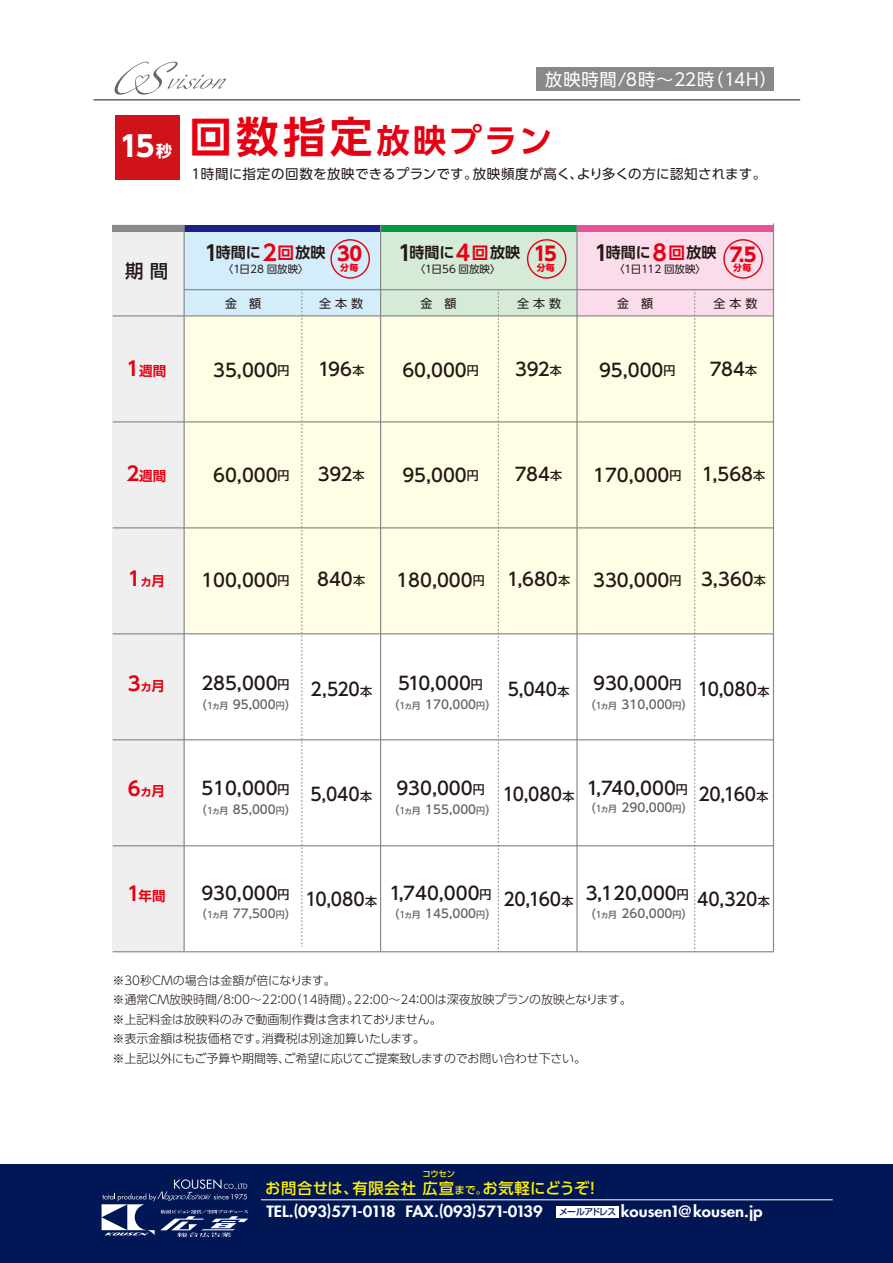
<style>
.page{position:relative;width:893px;height:1263px;background:#fff}
.page>*{position:absolute;margin:0;border:0;box-sizing:border-box;transform-origin:0 0}
.t1{font:700 33px "UD Shin Go Pro De";letter-spacing:.085em;color:#e60012}
.t2{font:700 28.35px "UD Shin Go Pro";color:#fff}
.t3{font:700 19.2px "UD Shin Go Pro";color:#e60012}
.t4{font:500 18.45px "UD Shin Go Pro";color:#221815}
.t5{font:500 18px "UD Shin Go Pro";color:#221815}
.t6{font:500 18px "UD Shin Go Pro";color:#221815;scale:.95 1}
.t7{font:17.25px "UD Shin Go NT Pro";letter-spacing:.05em;color:#fff}
.t8{font:500 15.3px "UD Shin Go Pro";letter-spacing:.045em;color:#fff100}
.t9{font:800 15.15px "Futura";color:#fff;scale:1.1 1}
.t10{font:700 15px "UD Shin Go Pro De";color:#221815}
.t11{font:13.5px "UD Shin Go Pro";letter-spacing:.025em;color:#221815}
.t12{font:700 13.5px "UD Shin Go Pro De";letter-spacing:-.055em;color:#e60012}
.t13{font:300 12px/19.5px "UD Shin Go Pro";color:#221815}
.t14{font:500 12px "UD Shin Go Pro";color:#656464}
.t15{font:12px "UD Shin Go Pro";color:#221815}
.t16{font:10.5px "UD Shin Go Pro";color:#221815}
.t17{font:700 8.85px "UD Shin Go Pro";color:#e60012}
.t18{font:500 8.25px "UD Shin Go Pro";color:#fff100}
.s1{font-size:15.9px}
.s2{font-size:42.6px}
.s3{font-size:21px}
.s4{font-size:21.9px;color:#e60012}
.s5{font-size:16.8px;color:#e60012}
.s6{font-size:19.5px}
.s7{font-size:12px}
.s8{font-size:9px}
.s9{font-size:10.5px}
.s10{font-family:"Shin Go Pro";font-weight:400;font-size:9.6px}
.s11{font-family:"Shin Go Pro";font-weight:500;font-size:8.7px;color:#001655}
</style>
<div class="page">
<div style="left:113px;top:316px;width:661px;height:318px;background:#fffde4"></div>
<div style="left:381px;top:231px;width:196px;height:85px;background:#d5ead7"></div>
<svg style="left:498px;top:290px;width:1px;height:661px"></svg>
<div style="left:381px;top:225px;width:196px;height:6px;background:#094"></div>
<svg style="left:526px;top:239px;width:41px;height:40px"></svg>
<div style="left:577px;top:231px;width:196px;height:85px;background:#fadcea"></div>
<svg style="left:694px;top:290px;width:1px;height:661px"></svg>
<div style="left:577px;top:225px;width:196px;height:6px;background:#e85298"></div>
<svg style="left:723px;top:239px;width:40px;height:40px"></svg>
<div style="left:184px;top:231px;width:196px;height:85px;background:#d3edfb"></div>
<div style="left:113px;top:224px;width:71px;height:728px;background:#efefef"></div>
<hr style="left:113px;top:315px;width:661px;height:1px;background:#898989">
<hr style="left:184px;top:289px;width:589px;height:1px;background:#898989">
<hr style="left:113px;top:421px;width:661px;height:1px;background:#898989">
<hr style="left:113px;top:527px;width:661px;height:1px;background:#898989">
<hr style="left:113px;top:633px;width:661px;height:1px;background:#898989">
<hr style="left:113px;top:739px;width:661px;height:1px;background:#898989">
<hr style="left:113px;top:845px;width:661px;height:1px;background:#898989">
<hr style="left:113px;top:951px;width:661px;height:1px;background:#898989">
<svg style="left:301px;top:290px;width:1px;height:657px"></svg>
<div style="left:184px;top:225px;width:196px;height:6px;background:#1d2088"></div>
<div style="left:113px;top:225px;width:71px;height:6px;background:#898989"></div>
<svg style="left:330px;top:239px;width:40px;height:40px"></svg>
<hr style="left:94px;top:99px;width:706px;height:2px;background:#656464">
<div style="left:115px;top:116px;width:64px;height:64px;background:#d0121b"></div>
<svg style="left:114px;top:62px;width:112px;height:33px"></svg>
<div style="left:536px;top:67px;width:237px;height:24px;background:#898989"></div>
<hr style="left:184px;top:225px;width:1px;height:726px;background:#898989">
<hr style="left:380px;top:225px;width:1px;height:726px;background:#898989">
<hr style="left:576px;top:225px;width:2px;height:726px;background:#898989">
<hr style="left:773px;top:223px;width:1px;height:729px;background:#898989">
<div style="left:0;top:1236px;width:893px;height:27px;background:#001655"></div>
<div style="left:0;top:1164px;width:893px;height:98px;background:#001655"></div>
<hr style="left:261px;top:1199px;width:572px;height:1px;background:#fff">
<svg style="left:102px;top:1179px;width:146px;height:58px"></svg>
<div style="left:556px;top:1206px;width:63px;height:12px;background:#fff"></div>
<h2 class="t2" style="left:120px;top:124px;width:54px">15<span class="s1">秒</span></h2>
<p class="t7" style="left:545px;top:65px;width:233px">放映時間/8時～22時（14H）</p>
<h1 class="t1" style="left:189px;top:114px;width:364px"><span class="s2">回数指定</span>放映プラン</h1>
<p class="t11" style="left:191px;top:163px;width:576px">1時間に指定の回数を放映できるプランです。放映頻度が高く、より多くの方に認知されます。</p>
<p class="t10" style="left:204px;top:240px;width:123px"><span class="s3">1</span>時間に<span class="s4">2</span><span class="s5">回</span>放映</p>
<p class="t16" style="left:223px;top:261px;width:87px">〈1日28 回放映〉</p>
<p class="t10" style="left:595px;top:240px;width:123px"><span class="s3">1</span>時間に<span class="s4">8</span><span class="s5">回</span>放映</p>
<p class="t16" style="left:614px;top:261px;width:93px">〈1日112 回放映〉</p>
<p class="t10" style="left:398px;top:240px;width:123px"><span class="s3">1</span>時間に<span class="s4">4</span><span class="s5">回</span>放映</p>
<p class="t16" style="left:415px;top:261px;width:87px">〈1日56 回放映〉</p>
<p class="t3" style="left:337px;top:238px;width:27px">30</p>
<p class="t17" style="left:340px;top:261px;width:20px">分毎</p>
<p class="t3" style="left:534px;top:238px;width:24px">15</p>
<p class="t17" style="left:537px;top:261px;width:20px">分毎</p>
<p class="t3" style="left:730px;top:239px;width:28px">7.5</p>
<p class="t4" style="left:125px;top:256px;width:45px">期 間</p>
<p class="t17" style="left:733px;top:261px;width:20px">分毎</p>
<p class="t15" style="left:225px;top:294px;width:37px">金　額</p>
<p class="t15" style="left:319px;top:294px;width:45px">全 本 数</p>
<p class="t15" style="left:421px;top:294px;width:37px">金　額</p>
<p class="t15" style="left:517px;top:294px;width:45px">全 本 数</p>
<p class="t15" style="left:617px;top:294px;width:37px">金　額</p>
<p class="t15" style="left:713px;top:294px;width:45px">全 本 数</p>
<p class="t12" style="left:126px;top:360px;width:41px"><span class="s6">1</span>週間</p>
<p class="t12" style="left:126px;top:465px;width:41px"><span class="s6">2</span>週間</p>
<p class="t5" style="left:213px;top:355px;width:78px">35,000<span class="s7">円</span></p>
<p class="t5" style="left:318px;top:355px;width:48px">196<span class="s7">本</span></p>
<p class="t5" style="left:213px;top:460px;width:78px">60,000<span class="s7">円</span></p>
<p class="t5" style="left:318px;top:460px;width:48px">392<span class="s7">本</span></p>
<p class="t5" style="left:402px;top:355px;width:78px">60,000<span class="s7">円</span></p>
<p class="t5" style="left:402px;top:460px;width:78px">95,000<span class="s7">円</span></p>
<p class="t5" style="left:515px;top:355px;width:48px">392<span class="s7">本</span></p>
<p class="t5" style="left:599px;top:355px;width:78px">95,000<span class="s7">円</span></p>
<p class="t5" style="left:710px;top:355px;width:49px">784<span class="s7">本</span></p>
<p class="t5" style="left:515px;top:460px;width:49px">784<span class="s7">本</span></p>
<p class="t5" style="left:593px;top:460px;width:90px">170,000<span class="s7">円</span></p>
<p class="t5" style="left:702px;top:460px;width:65px">1,568<span class="s7">本</span></p>
<p class="t12" style="left:128px;top:570px;width:39px"><span class="s6">1</span>ヵ月</p>
<p class="t5" style="left:201px;top:565px;width:90px">100,000<span class="s7">円</span></p>
<p class="t5" style="left:317px;top:565px;width:49px">840<span class="s7">本</span></p>
<p class="t5" style="left:396px;top:565px;width:90px">180,000<span class="s7">円</span></p>
<p class="t5" style="left:507px;top:565px;width:65px">1,680<span class="s7">本</span></p>
<p class="t5" style="left:593px;top:565px;width:90px">330,000<span class="s7">円</span></p>
<p class="t5" style="left:701px;top:565px;width:66px">3,360<span class="s7">本</span></p>
<p class="t12" style="left:128px;top:675px;width:39px"><span class="s6">3</span>ヵ月</p>
<p class="t12" style="left:128px;top:780px;width:39px"><span class="s6">6</span>ヵ月</p>
<p class="t5" style="left:201px;top:669px;width:90px">285,000<span class="s7">円</span></p>
<p class="t14" style="left:203px;top:694px;width:88px">(<span class="s8">1ヵ月</span> 95,000<span class="s8">円</span>)</p>
<p class="t6" style="left:310px;top:675px;width:66px">2,520<span class="s7">本</span></p>
<p class="t5" style="left:398px;top:669px;width:86px">510,000<span class="s7">円</span></p>
<p class="t14" style="left:395px;top:694px;width:96px">(<span class="s8">1ヵ月</span> 170,000<span class="s8">円</span>)</p>
<p class="t6" style="left:508px;top:675px;width:66px">5,040<span class="s7">本</span></p>
<p class="t5" style="left:593px;top:669px;width:90px">930,000<span class="s7">円</span></p>
<p class="t14" style="left:591px;top:694px;width:96px">(<span class="s8">1ヵ月</span> 310,000<span class="s8">円</span>)</p>
<p class="t6" style="left:698px;top:675px;width:77px">10,080<span class="s7">本</span></p>
<p class="t5" style="left:201px;top:774px;width:90px">510,000<span class="s7">円</span></p>
<p class="t14" style="left:203px;top:799px;width:88px">(<span class="s8">1ヵ月</span> 85,000<span class="s8">円</span>)</p>
<p class="t6" style="left:310px;top:780px;width:66px">5,040<span class="s7">本</span></p>
<p class="t5" style="left:396px;top:774px;width:90px">930,000<span class="s7">円</span></p>
<p class="t14" style="left:395px;top:799px;width:96px">(<span class="s8">1ヵ月</span> 155,000<span class="s8">円</span>)</p>
<p class="t6" style="left:503px;top:780px;width:77px">10,080<span class="s7">本</span></p>
<p class="t5" style="left:587px;top:774px;width:103px">1,740,000<span class="s7">円</span></p>
<p class="t14" style="left:591px;top:797px;width:96px">(<span class="s8">1ヵ月</span> 290,000<span class="s8">円</span>)</p>
<p class="t6" style="left:698px;top:780px;width:75px">20,160<span class="s7">本</span></p>
<p class="t12" style="left:127px;top:885px;width:40px"><span class="s6">1</span>年間</p>
<p class="t5" style="left:201px;top:879px;width:90px">930,000<span class="s7">円</span></p>
<p class="t14" style="left:203px;top:903px;width:88px">(<span class="s8">1ヵ月</span> 77,500<span class="s8">円</span>)</p>
<p class="t6" style="left:305px;top:885px;width:77px">10,080<span class="s7">本</span></p>
<p class="t5" style="left:390px;top:879px;width:103px">1,740,000<span class="s7">円</span></p>
<p class="t14" style="left:395px;top:903px;width:96px">(<span class="s8">1ヵ月</span> 145,000<span class="s8">円</span>)</p>
<p class="t6" style="left:503px;top:885px;width:75px">20,160<span class="s7">本</span></p>
<p class="t5" style="left:586px;top:879px;width:105px">3,120,000<span class="s7">円</span></p>
<p class="t14" style="left:591px;top:903px;width:96px">(<span class="s8">1ヵ月</span> 260,000<span class="s8">円</span>)</p>
<p class="t6" style="left:697px;top:885px;width:78px">40,320<span class="s7">本</span></p>
<p class="t13" style="left:112px;top:970px;width:521px">※30秒CMの場合は金額が倍になります。<br>※通常CM放映時間/8:00～22：00（14時間）。22:00～24：00は深夜放映プランの放映となります。※上記料金は放映料のみで動画制作費は含まれておりません。<br>※表示金額は税抜価格です。消費税は別途加算いたします。<br>※上記以外にもご予算や期間等、ご希望に応じてご提案致しますのでお問い合わせ下さい。</p>
<p class="t18" style="left:423px;top:1167px;width:34px">コウセン</p>
<p class="t8" style="left:265px;top:1176px;width:336px">お問合せは、有限会社 広宣<span class="s9">まで。</span>お気軽にどうぞ！</p>
<p class="t9" style="left:266px;top:1201px;width:314px">TEL.(093)571-0118 FAX.(093)571-0139 <span class="s10">　　　　　　</span></p>
<p class="t9" style="left:559px;top:1201px;width:187px"><span class="s11">メールアドレス</span> kousen1@kousen.jp</p>
</div>
